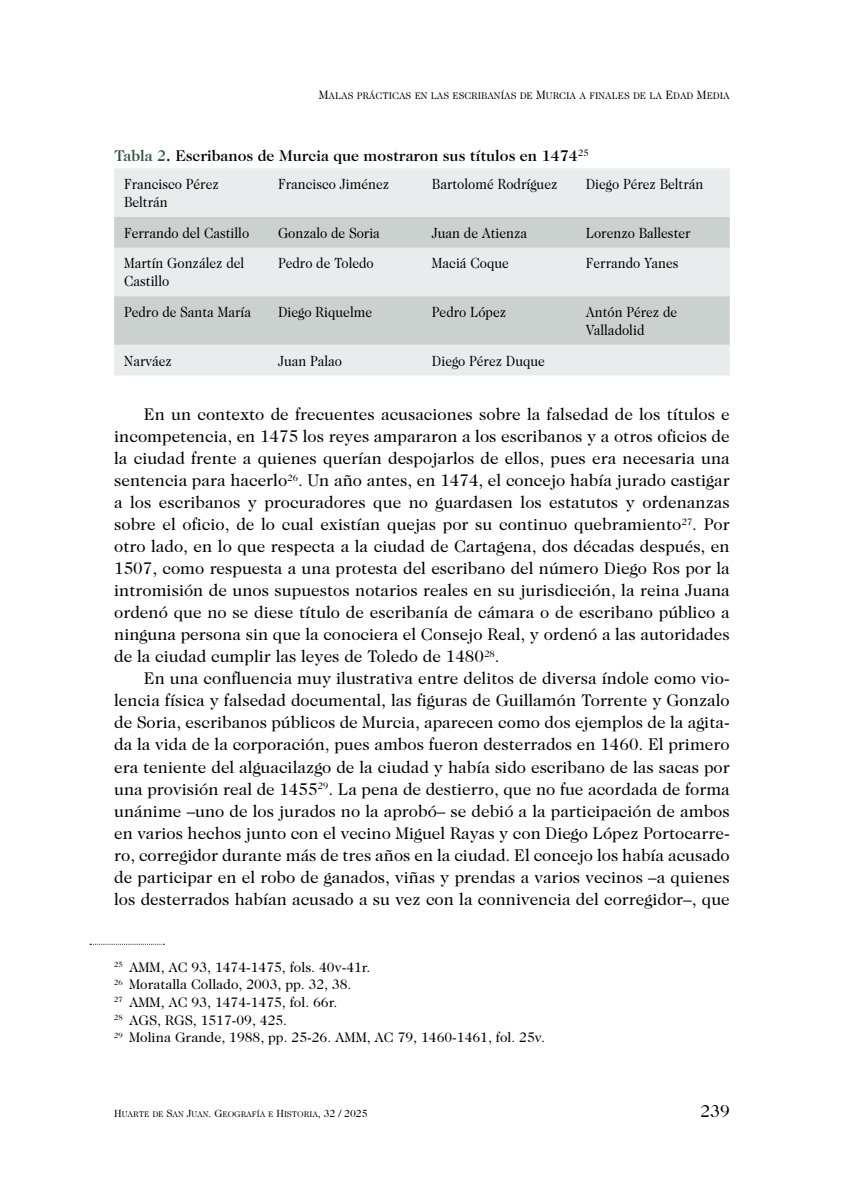
<style>
.page{position:relative;width:844px;height:1191px;background:#fff}
.page>*{position:absolute;margin:0;border:0;box-sizing:border-box;transform-origin:0 0}
.t1{font:17.5px "Caslon 224 Std";color:#000}
.t2{font:17.15px/22.1px "Caslon 224 Std";color:#000;text-align:justify}
.t3{font:500 15.75px "Caslon 224 Std";color:#000}
.t4{font:14.88px/17.8px "Caslon 224 Std";color:#000;scale:.9 1}
.t5{font:14px/17.5px "Caslon 224 Std";color:#000}
.t6{font:9.8px "Caslon 224 Std Book SC800";color:#000}
.t7{font:8.4px "Caslon 224 Std Book SC800";color:#000}
.s1{font-size:12.25px}
.s2{color:#285136}
.s3{font-size:10.5px}
</style>
<div class="page">
<div style="left:114px;top:168px;width:615px;height:207px;background:#e9ecec"></div>
<svg style="left:114px;top:217px;width:615px;height:128px;background:#d6dbda"></svg>
<svg style="left:90px;top:943px;width:74px;height:1px"></svg>
<p class="t6" style="left:319px;top:90px;width:412px"><span class="s1">M</span>ALAS PRÁCTICAS EN LAS ESCRIBANÍAS DE <span class="s1">M</span>URCIA A FINALES DE LA <span class="s1">E</span>DAD <span class="s1">M</span>EDIA</p>
<p class="t3" style="left:114px;top:147px;width:476px"><span class="s2">Tabla 2</span>. Escribanos de Murcia que mostraron sus títulos en 1474<sup>25</sup></p>
<p class="t4" style="left:124px;top:175px;width:107px">Francisco Pérez<br>Beltrán</p>
<p class="t4" style="left:278px;top:175px;width:125px">Francisco Jiménez</p>
<p class="t4" style="left:432px;top:175px;width:141px">Bartolomé Rodríguez</p>
<p class="t4" style="left:585px;top:175px;width:132px">Diego Pérez Beltrán</p>
<p class="t4" style="left:124px;top:224px;width:140px">Ferrando del Castillo</p>
<p class="t4" style="left:278px;top:224px;width:115px">Gonzalo de Soria</p>
<p class="t4" style="left:432px;top:224px;width:107px">Juan de Atienza</p>
<p class="t4" style="left:585px;top:224px;width:118px">Lorenzo Ballester</p>
<p class="t4" style="left:124px;top:254px;width:135px">Martín González del<br>Castillo</p>
<p class="t4" style="left:278px;top:254px;width:108px">Pedro de Toledo</p>
<p class="t4" style="left:432px;top:254px;width:87px">Maciá Coque</p>
<p class="t4" style="left:585px;top:254px;width:104px">Ferrando Yanes</p>
<p class="t4" style="left:124px;top:303px;width:143px">Pedro de Santa María</p>
<p class="t4" style="left:278px;top:303px;width:106px">Diego Riquelme</p>
<p class="t4" style="left:432px;top:303px;width:84px">Pedro López</p>
<p class="t4" style="left:585px;top:303px;width:103px">Antón Pérez de<br>Valladolid</p>
<p class="t4" style="left:124px;top:351px;width:55px">Narváez</p>
<p class="t4" style="left:278px;top:351px;width:73px">Juan Palao</p>
<p class="t4" style="left:432px;top:351px;width:127px">Diego Pérez Duque</p>
<p class="t2" style="left:114px;top:403px;width:617px;text-indent:30px">En un contexto de frecuentes acusaciones sobre la falsedad de los títulos e incompetencia, en 1475 los reyes ampararon a los escribanos y a otros oficios de la ciudad frente a quienes querían despojarlos de ellos, pues era necesaria una sentencia para hacerlo<sup>26</sup>. Un año antes, en 1474, el concejo había jurado castigar a los escribanos y procuradores que no guardasen los estatutos y ordenanzas sobre el oficio, de lo cual existían quejas por su continuo quebramiento<sup>27</sup>. Por otro lado, en lo que respecta a la ciudad de Cartagena, dos décadas después, en 1507, como respuesta a una protesta del escribano del número Diego Ros por la intromisión de unos supuestos notarios reales en su jurisdicción, la reina Juana ordenó que no se diese título de escribanía de cámara o de escribano público a ninguna persona sin que la conociera el Consejo Real, y ordenó a las autoridades de la ciudad cumplir las leyes de Toledo de 1480<sup>28</sup>.</p>
<p class="t2" style="left:114px;top:667px;width:617px;text-indent:30px">En una confluencia muy ilustrativa entre delitos de diversa índole como vio&shy;lencia física y falsedad documental, las figuras de Guillamón Torrente y Gonzalo de Soria, escribanos públicos de Murcia, aparecen como dos ejemplos de la agita&shy;da la vida de la corporación, pues ambos fueron desterrados en 1460. El primero era teniente del alguacilazgo de la ciudad y había sido escribano de las sacas por una provisión real de 1455<sup>29</sup>. La pena de destierro, que no fue acordada de forma unánime –uno de los jurados no la aprobó– se debió a la participación de ambos en varios hechos junto con el vecino Miguel Rayas y con Diego López Portocarre&shy;ro, corregidor durante más de tres años en la ciudad. El concejo los había acusado de participar en el robo de ganados, viñas y prendas a varios vecinos –a quienes los desterrados habían acusado a su vez con la connivencia del corregidor–, que</p>
<p class="t5" style="left:114px;top:958px;width:432px"><sup>25</sup> AMM, AC 93, 1474-1475, fols. 40v-41r.<br><sup>26</sup> Moratalla Collado, 2003, pp. 32, 38.<br><sup>27</sup> AMM, AC 93, 1474-1475, fol. 66r.<br><sup>28</sup> AGS, RGS, 1517-09, 425.<br><sup>29</sup> Molina Grande, 1988, pp. 25-26. AMM, AC 79, 1460-1461, fol. 25v.</p>
<p class="t7" style="left:114px;top:1108px;width:255px"><span class="s3">H</span>UARTE DE <span class="s3">S</span>AN <span class="s3">J</span>UAN<span class="s3">. G</span>EOGRAFÍA E <span class="s3">H</span>ISTORIA<span class="s3">, 32 / 2025</span></p>
<p class="t1" style="left:700px;top:1100px;width:31px">239</p>
</div>
